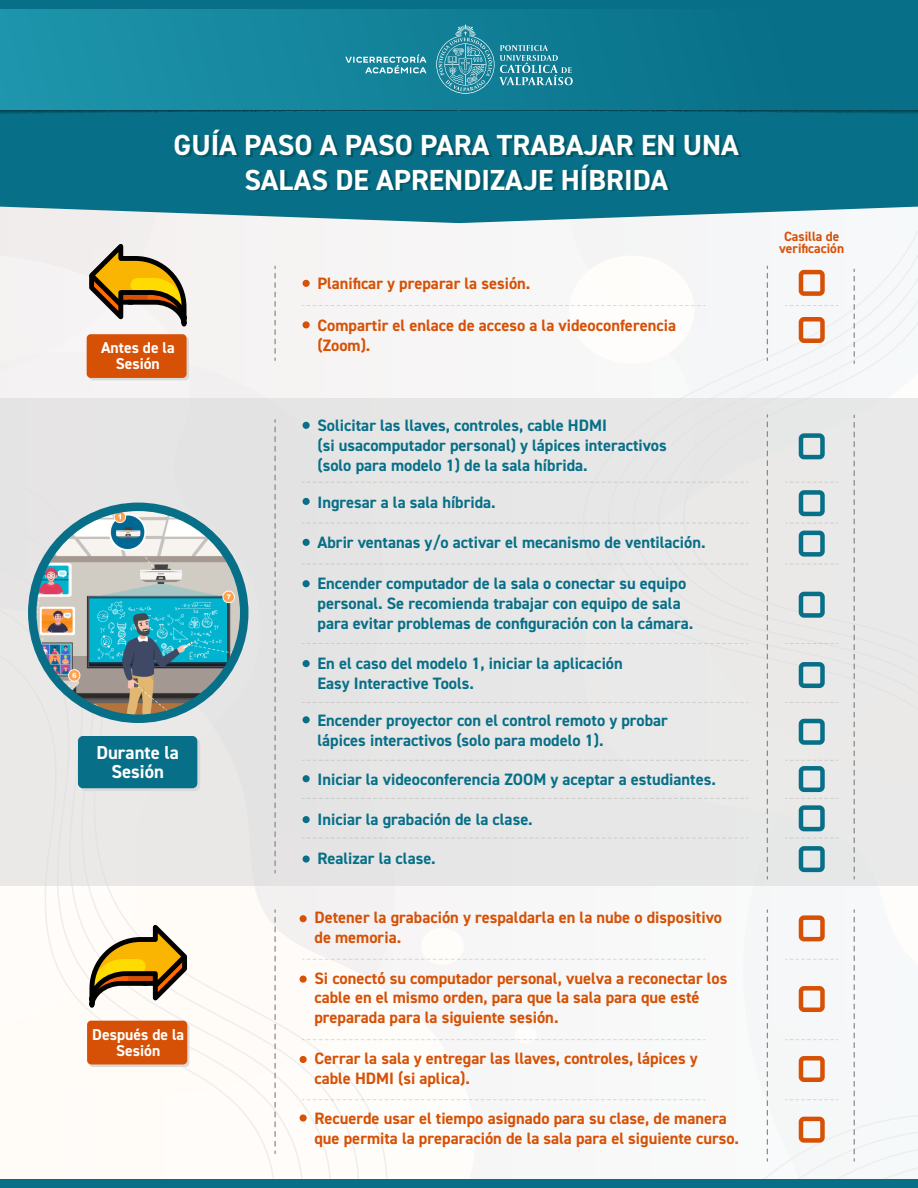
<style>
.page{position:relative;width:918px;height:1188px;background:#f7f7f7}
.page>*{position:absolute;margin:0;border:0;box-sizing:border-box;transform-origin:0 0}
.t1{font:700 29.1px/34.5px "DIN2014";color:#fff;text-align:center}
.t2{font:700 18.75px/19px "DIN2014";color:#fff;text-align:center}
.t3{font:700 16.5px/19.8px "DIN2014";color:#076f87}
.t4{font:700 16.5px/19.8px "DIN2014";color:#d65106}
.t5{font:700 15.75px/16px "DIN2014";color:#fff;text-align:center}
.t6{font:700 13.5px/12px "DIN2014";color:#d65106;text-align:center}
</style>
<div class="page">
<svg style="left:0;top:223px;width:33px;height:33px"></svg>
<div style="left:421px;top:928px;width:43px;height:37px;background:#fffdfa;border-radius:50%"></div>
<div style="left:515px;top:1025px;width:22px;height:19px;background:#fffdfb;border-radius:50%"></div>
<svg style="left:708px;top:909px;width:210px;height:271px"></svg>
<div style="left:0;top:399px;width:918px;height:487px;background:#e7e7e7"></div>
<svg style="left:0;top:165px;width:918px;height:58px;background:#288196"></svg>
<div style="left:0;top:110px;width:918px;height:55px;background:#076f87"></div>
<div style="left:0;top:0;width:918px;height:110px;background:linear-gradient(to right,#1d94ab,#046b83)"></div>
<svg style="left:436px;top:25px;width:137px;height:69px;background:#308ea3"></svg>
<svg style="left:345px;top:54px;width:81px;height:19px;background:#4da1b2"></svg>
<div style="left:0;top:0;width:918px;height:8px;background:#076f87"></div>
<div style="left:0;top:1180px;width:918px;height:8px;background:#076f87"></div>
<div style="left:28px;top:503px;width:220px;height:220px;background:#076f87;border-radius:50%"></div>
<img style="left:37px;top:511px;width:203px;height:204px;border-radius:102px">
<svg style="left:81px;top:739px;width:119px;height:52px"></svg>
<div style="left:78px;top:736px;width:119px;height:52px;background:#076f87;border-radius:5px"></div>
<div style="left:89px;top:337px;width:100px;height:43px;background:#dadada;border-radius:4px"></div>
<div style="left:87px;top:334px;width:100px;height:44px;background:#d65106;border-radius:4px"></div>
<svg style="left:89px;top:243px;width:98px;height:84px"></svg>
<svg style="left:89px;top:924px;width:98px;height:84px"></svg>
<svg style="left:89px;top:1023px;width:100px;height:44px"></svg>
<div style="left:87px;top:1021px;width:100px;height:43px;background:#d65106;border-radius:4px"></div>
<svg style="left:274px;top:910px;width:2px;height:243px"></svg>
<svg style="left:767px;top:910px;width:1px;height:251px"></svg>
<svg style="left:854px;top:910px;width:1px;height:251px"></svg>
<div style="left:300px;top:1056px;width:7px;height:7px;background:#d65106;border-radius:50%"></div>
<div style="left:300px;top:1114px;width:7px;height:8px;background:#d65106;border-radius:50%"></div>
<div style="left:300px;top:976px;width:7px;height:7px;background:#d65106;border-radius:50%"></div>
<div style="left:300px;top:915px;width:7px;height:7px;background:#d65106;border-radius:50%"></div>
<div style="left:799px;top:1117px;width:26px;height:26px;border:4px solid #d65106;border-radius:3px"></div>
<div style="left:799px;top:1056px;width:26px;height:26px;border:4px solid #d65106;border-radius:3px"></div>
<div style="left:799px;top:986px;width:26px;height:26px;border:4px solid #d65106;border-radius:3px"></div>
<div style="left:799px;top:915px;width:26px;height:26px;border:4px solid #d65106;border-radius:3px"></div>
<svg style="left:274px;top:266px;width:2px;height:94px"></svg>
<svg style="left:767px;top:266px;width:1px;height:94px"></svg>
<svg style="left:854px;top:269px;width:1px;height:94px"></svg>
<div style="left:303px;top:280px;width:7px;height:7px;background:#d65106;border-radius:50%"></div>
<div style="left:303px;top:321px;width:7px;height:7px;background:#d65106;border-radius:50%"></div>
<svg style="left:303px;top:305px;width:402px;height:1px"></svg>
<div style="left:799px;top:270px;width:26px;height:26px;border:4px solid #d65106;border-radius:3px"></div>
<div style="left:799px;top:317px;width:26px;height:26px;border:4px solid #d65106;border-radius:3px"></div>
<svg style="left:786px;top:305px;width:52px;height:1px"></svg>
<svg style="left:274px;top:420px;width:2px;height:453px"></svg>
<svg style="left:767px;top:415px;width:1px;height:464px"></svg>
<svg style="left:854px;top:415px;width:1px;height:464px"></svg>
<div style="left:303px;top:422px;width:7px;height:7px;background:#076f87;border-radius:50%"></div>
<div style="left:303px;top:539px;width:7px;height:7px;background:#076f87;border-radius:50%"></div>
<div style="left:303px;top:660px;width:7px;height:7px;background:#076f87;border-radius:50%"></div>
<div style="left:303px;top:775px;width:7px;height:7px;background:#076f87;border-radius:50%"></div>
<div style="left:303px;top:580px;width:7px;height:7px;background:#076f87;border-radius:50%"></div>
<div style="left:303px;top:716px;width:7px;height:7px;background:#076f87;border-radius:50%"></div>
<div style="left:303px;top:816px;width:7px;height:7px;background:#076f87;border-radius:50%"></div>
<div style="left:303px;top:498px;width:7px;height:7px;background:#076f87;border-radius:50%"></div>
<div style="left:799px;top:490px;width:26px;height:26px;border:4px solid #076f87;border-radius:3px"></div>
<div style="left:799px;top:433px;width:26px;height:26px;border:4px solid #076f87;border-radius:3px"></div>
<div style="left:799px;top:531px;width:26px;height:26px;border:4px solid #076f87;border-radius:3px"></div>
<div style="left:799px;top:592px;width:26px;height:26px;border:4px solid #076f87;border-radius:3px"></div>
<div style="left:799px;top:662px;width:26px;height:26px;border:4px solid #076f87;border-radius:3px"></div>
<div style="left:799px;top:766px;width:26px;height:26px;border:4px solid #076f87;border-radius:3px"></div>
<div style="left:799px;top:719px;width:26px;height:26px;border:4px solid #076f87;border-radius:3px"></div>
<div style="left:799px;top:805px;width:26px;height:26px;border:4px solid #076f87;border-radius:3px"></div>
<div style="left:799px;top:846px;width:26px;height:26px;border:4px solid #076f87;border-radius:3px"></div>
<svg style="left:303px;top:482px;width:445px;height:1px"></svg>
<svg style="left:786px;top:482px;width:52px;height:1px"></svg>
<svg style="left:303px;top:523px;width:445px;height:1px"></svg>
<svg style="left:786px;top:523px;width:52px;height:1px"></svg>
<svg style="left:303px;top:564px;width:445px;height:1px"></svg>
<svg style="left:786px;top:564px;width:52px;height:1px"></svg>
<svg style="left:303px;top:643px;width:445px;height:1px"></svg>
<svg style="left:786px;top:643px;width:52px;height:1px"></svg>
<svg style="left:303px;top:702px;width:445px;height:1px"></svg>
<svg style="left:786px;top:702px;width:52px;height:1px"></svg>
<svg style="left:303px;top:760px;width:445px;height:1px"></svg>
<svg style="left:786px;top:760px;width:52px;height:1px"></svg>
<svg style="left:303px;top:798px;width:445px;height:1px"></svg>
<div style="left:303px;top:855px;width:7px;height:8px;background:#076f87;border-radius:50%"></div>
<svg style="left:303px;top:838px;width:445px;height:1px"></svg>
<svg style="left:786px;top:798px;width:52px;height:1px"></svg>
<svg style="left:786px;top:838px;width:52px;height:1px"></svg>
<svg style="left:786px;top:959px;width:52px;height:1px"></svg>
<svg style="left:786px;top:1039px;width:52px;height:1px"></svg>
<svg style="left:786px;top:1099px;width:52px;height:1px"></svg>
<svg style="left:303px;top:959px;width:402px;height:1px"></svg>
<svg style="left:303px;top:1039px;width:402px;height:1px"></svg>
<svg style="left:303px;top:1099px;width:402px;height:1px"></svg>
<h1 class="t1" style="left:174px;top:128px;width:567px">GUÍA PASO A PASO PARA TRABAJAR EN UNA<br>SALAS DE APRENDIZAJE HÍBRIDA</h1>
<p class="t5" style="left:101px;top:340px;width:75px">Antes de la<br>Sesión</p>
<p class="t2" style="left:96px;top:742px;width:84px">Durante la<br>Sesión</p>
<p class="t5" style="left:92px;top:1026px;width:93px">Después de la<br>Sesión</p>
<p class="t4" style="left:317px;top:274px;width:215px">Planificar y preparar la sesión.</p>
<p class="t4" style="left:317px;top:316px;width:360px">Compartir el enlace de acceso a la videoconferencia (Zoom).</p>
<p class="t3" style="left:318px;top:416px;width:351px">Solicitar las llaves, controles, cable HDMI<br>(si usacomputador personal) y lápices interactivos (solo para modelo 1) de la sala híbrida.</p>
<p class="t3" style="left:318px;top:492px;width:180px">Ingresar a la sala híbrida.</p>
<p class="t3" style="left:318px;top:533px;width:390px">Abrir ventanas y/o activar el mecanismo de ventilación.</p>
<p class="t3" style="left:318px;top:574px;width:377px">Encender computador de la sala o conectar su equipo personal. Se recomienda trabajar con equipo de sala para evitar problemas de configuración con la cámara.</p>
<p class="t3" style="left:318px;top:653px;width:307px">En el caso del modelo 1, iniciar la aplicación<br>Easy Interactive Tools.</p>
<p class="t3" style="left:318px;top:711px;width:352px">Encender proyector con el control remoto y probar lápices interactivos (solo para modelo 1).</p>
<p class="t3" style="left:318px;top:769px;width:400px">Iniciar la videoconferencia ZOOM y aceptar a estudiantes.</p>
<p class="t3" style="left:318px;top:809px;width:217px">Iniciar la grabación de la clase.</p>
<p class="t3" style="left:318px;top:848px;width:120px">Realizar la clase.</p>
<p class="t4" style="left:315px;top:908px;width:409px">Detener la grabación y respaldarla en la nube o dispositivo de memoria.</p>
<p class="t4" style="left:314px;top:968px;width:415px">Si conectó su computador personal, vuelva a reconectar los cable en el mismo orden, para que la sala para que esté preparada para la siguiente sesión.</p>
<p class="t4" style="left:314px;top:1048px;width:385px">Cerrar la sala y entregar las llaves, controles, lápices y cable HDMI (si aplica).</p>
<p class="t4" style="left:314px;top:1108px;width:426px">Recuerde usar el tiempo asignado para su clase, de manera que permita la preparación de la sala para el siguiente curso.</p>
<p class="t6" style="left:779px;top:230px;width:66px">Casilla de verificación</p>
</div>
